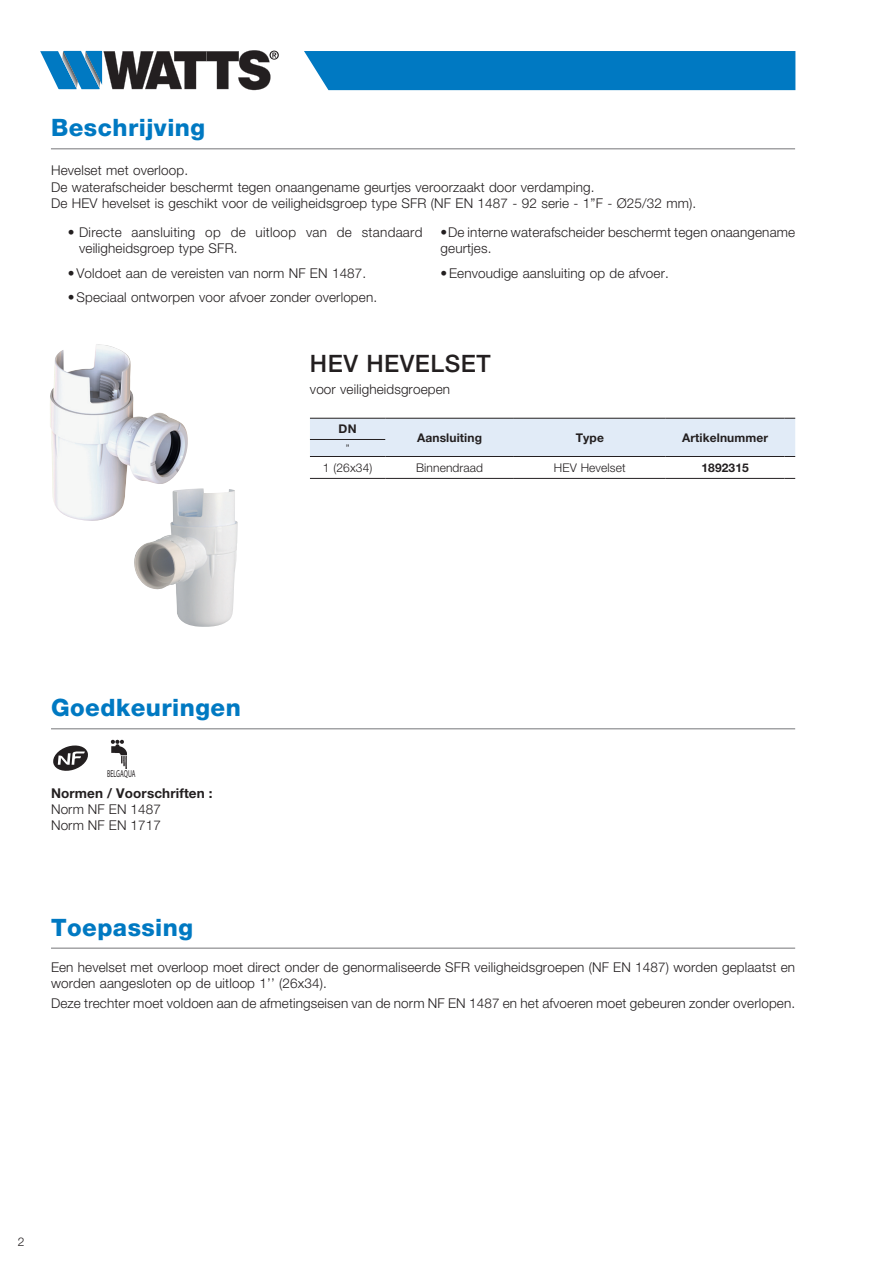
<style>
.page{position:relative;width:893px;height:1263px;background:#fff}
.page>*{position:absolute;margin:0;border:0;box-sizing:border-box;transform-origin:0 0}
.t1{font:800 24px "Helvetica Neue LT Std";letter-spacing:.02em;color:#0079c2}
.t2{font:500 24px "Helvetica Neue LT Std";letter-spacing:.02em;color:#231f20}
.t3{font:300 13.5px/16.2px "Helvetica Neue LT Std";letter-spacing:.01em;color:#231f20}
.t4{font:700 13.5px "Helvetica Neue LT Std";letter-spacing:.01em;color:#231f20}
.t5{font:700 12px "Helvetica Neue LT Std";letter-spacing:.01em;color:#231f20}
.t6{font:300 12px "Helvetica Neue LT Std";letter-spacing:.01em;color:#231f20}
.t7{font:300 10.5px "Helvetica Neue LT Std";color:#231f20}
.t8{font:10.05px "Myriad Pro";color:#231f20;scale:.6 1}
</style>
<div class="page">
<div style="left:304px;top:51px;width:491px;height:39px;background:#0079c2"></div>
<svg style="left:40px;top:50px;width:239px;height:40px"></svg>
<hr style="left:51px;top:148px;width:744px;height:1px;background:#757679">
<svg style="left:310px;top:418px;width:485px;height:61px"></svg>
<img style="left:50px;top:344px;width:138px;height:177px">
<hr style="left:51px;top:948px;width:744px;height:1px;background:#757679">
<hr style="left:51px;top:728px;width:744px;height:1px;background:#757679">
<svg style="left:53px;top:745px;width:35px;height:26px"></svg>
<img style="left:111px;top:740px;width:16px;height:29px">
<img style="left:132px;top:488px;width:106px;height:139px">
<h1 class="t1" style="left:51px;top:113px;width:156px">Beschrijving</h1>
<p class="t3" style="left:51px;top:162px;width:647px">Hevelset met overloop.<br>De waterafscheider beschermt tegen onaangename geurtjes veroorzaakt door verdamping.<br>De HEV hevelset is geschikt voor de veiligheidsgroep type SFR (NF EN 1487 - 92 serie - 1”F - Ø25/32 mm).</p>
<p class="t3" style="left:79px;top:223px;width:345px;text-indent:-11px">• Directe aansluiting op de uitloop van de standaard veiligheidsgroep type SFR.</p>
<p class="t3" style="left:68px;top:264px;width:300px">• Voldoet aan de vereisten van norm NF EN 1487.</p>
<p class="t3" style="left:68px;top:289px;width:311px">• Speciaal ontworpen voor afvoer zonder overlopen.</p>
<p class="t3" style="left:441px;top:223px;width:356px">• De interne waterafscheider beschermt tegen onaangename geurtjes.</p>
<p class="t3" style="left:441px;top:264px;width:230px">• Eenvoudige aansluiting op de afvoer.</p>
<h1 class="t2" style="left:310px;top:349px;width:182px">HEV HEVELSET</h1>
<p class="t3" style="left:310px;top:381px;width:142px">voor veiligheidsgroepen</p>
<p class="t5" style="left:339px;top:421px;width:19px">DN</p>
<p class="t5" style="left:417px;top:430px;width:66px">Aansluiting</p>
<p class="t5" style="left:576px;top:430px;width:30px">Type</p>
<p class="t5" style="left:682px;top:430px;width:88px">Artikelnummer</p>
<p class="t7" style="left:346px;top:442px;width:5px">”</p>
<p class="t6" style="left:323px;top:460px;width:51px">1 (26x34)</p>
<p class="t6" style="left:416px;top:460px;width:68px">Binnendraad</p>
<p class="t6" style="left:554px;top:460px;width:73px">HEV Hevelset</p>
<p class="t5" style="left:701px;top:460px;width:49px">1892315</p>
<h1 class="t1" style="left:51px;top:693px;width:191px">Goedkeuringen</h1>
<p class="t8" style="left:107px;top:767px;width:49px">BELGAQUA</p>
<p class="t4" style="left:51px;top:785px;width:163px">Normen / Voorschriften :</p>
<p class="t3" style="left:51px;top:801px;width:111px">Norm NF EN 1487<br>Norm NF EN 1717</p>
<h1 class="t1" style="left:51px;top:913px;width:144px">Toepassing</h1>
<p class="t3" style="left:51px;top:958px;width:746px">Een hevelset met overloop moet direct onder de genormaliseerde SFR veiligheidsgroepen (NF EN 1487) worden geplaatst en worden aangesloten op de uitloop 1’’ (26x34).</p>
<p class="t3" style="left:51px;top:995px;width:746px">Deze trechter moet voldoen aan de afmetingseisen van de norm NF EN 1487 en het afvoeren moet gebeuren zonder overlopen.</p>
<p class="t6" style="left:18px;top:1234px;width:8px">2</p>
</div>
